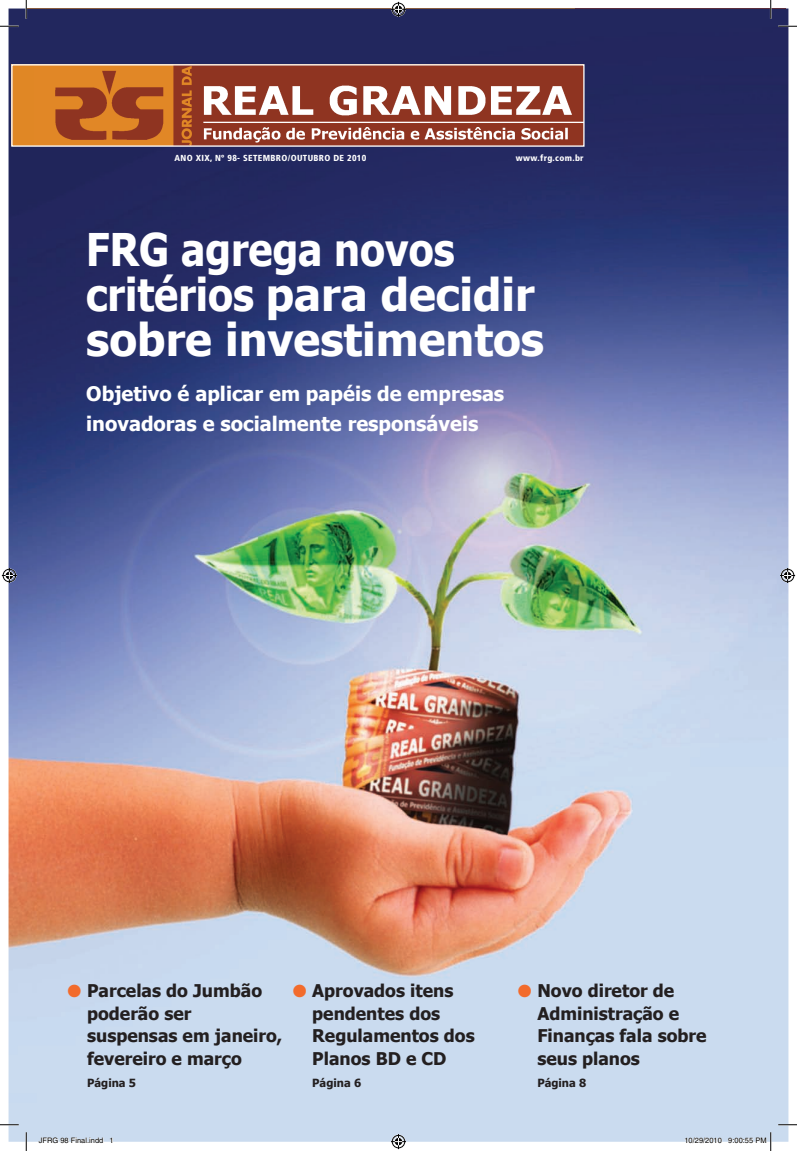
<style>
.page{position:relative;width:797px;height:1151px;background:#fff}
.page>*{position:absolute;margin:0;border:0;box-sizing:border-box;transform-origin:0 0}
.t1{font:700 45px/45px "Tahoma";color:#fff;scale:.9 1}
.t2{font:700 20px/30px "Tahoma";color:#fff}
.t3{font:700 17.5px/22.5px "Tahoma";color:#231f20}
.t4{font:700 11.25px "Tahoma";color:#231f20}
.t5{font:900 condensed 8.75px "Frutiger";letter-spacing:.04em;color:#fff}
.t6{font:7.5px "Helvetica";color:#000}
.s1{color:#f26b2c}
</style>
<div class="page">
<img style="left:9px;top:9px;width:779px;height:1133px">
<div style="left:12px;top:65px;width:572px;height:81px;background:#e08725"></div>
<img style="left:55px;top:66px;width:527px;height:79px">
<div style="left:11px;top:64px;width:573px;height:83px;border:1px solid #fff"></div>
<svg style="left:0;top:25px;width:19px;height:2px"></svg>
<svg style="left:0;top:1124px;width:19px;height:1px"></svg>
<svg style="left:778px;top:1124px;width:19px;height:1px"></svg>
<svg style="left:25px;top:1132px;width:2px;height:19px"></svg>
<svg style="left:25px;top:0;width:772px;height:51px"></svg>
<svg style="left:391px;top:1134px;width:15px;height:15px"></svg>
<svg style="left:2px;top:568px;width:15px;height:15px"></svg>
<svg style="left:780px;top:568px;width:15px;height:15px"></svg>
<svg style="left:38px;top:1137px;width:65px;height:5px"></svg>
<svg style="left:110px;top:1138px;width:3px;height:4px"></svg>
<svg style="left:684px;top:1137px;width:38px;height:5px"></svg>
<svg style="left:728px;top:1132px;width:43px;height:19px"></svg>
<p class="t5" style="left:175px;top:152px;width:193px">ANO XIX, Nº 98- SETEMBRO/OUTUBRO DE 2010</p>
<p class="t5" style="left:516px;top:152px;width:69px">www.frg.com.br</p>
<h1 class="t1" style="left:86px;top:224px;width:510px">FRG agrega novos critérios para decidir sobre investimentos</h1>
<p class="t2" style="left:86px;top:378px;width:419px">Objetivo é aplicar em papéis de empresas inovadoras e socialmente responsáveis</p>
<p class="t3" style="left:87px;top:978px;width:197px;text-indent:-19px"><span class="s1">●</span> Parcelas do Jumbão poderão ser suspensas em janeiro, fevereiro e março</p>
<p class="t4" style="left:87px;top:1075px;width:50px">Página 5</p>
<p class="t3" style="left:312px;top:978px;width:164px;text-indent:-19px"><span class="s1">●</span> Aprovados itens pendentes dos<br>Regulamentos dos<br>Planos BD e CD</p>
<p class="t4" style="left:312px;top:1075px;width:50px">Página 6</p>
<p class="t3" style="left:537px;top:978px;width:171px;text-indent:-19px"><span class="s1">●</span> Novo diretor de<br>Administração e<br>Finanças fala sobre seus planos</p>
<p class="t4" style="left:537px;top:1075px;width:51px">Página 8</p>
<p class="t6" style="left:39px;top:1136px;width:77px">JFRG 98 Final.indd 1</p>
<p class="t6" style="left:684px;top:1136px;width:84px">10/29/2010 9:00:55 PM</p>
</div>
